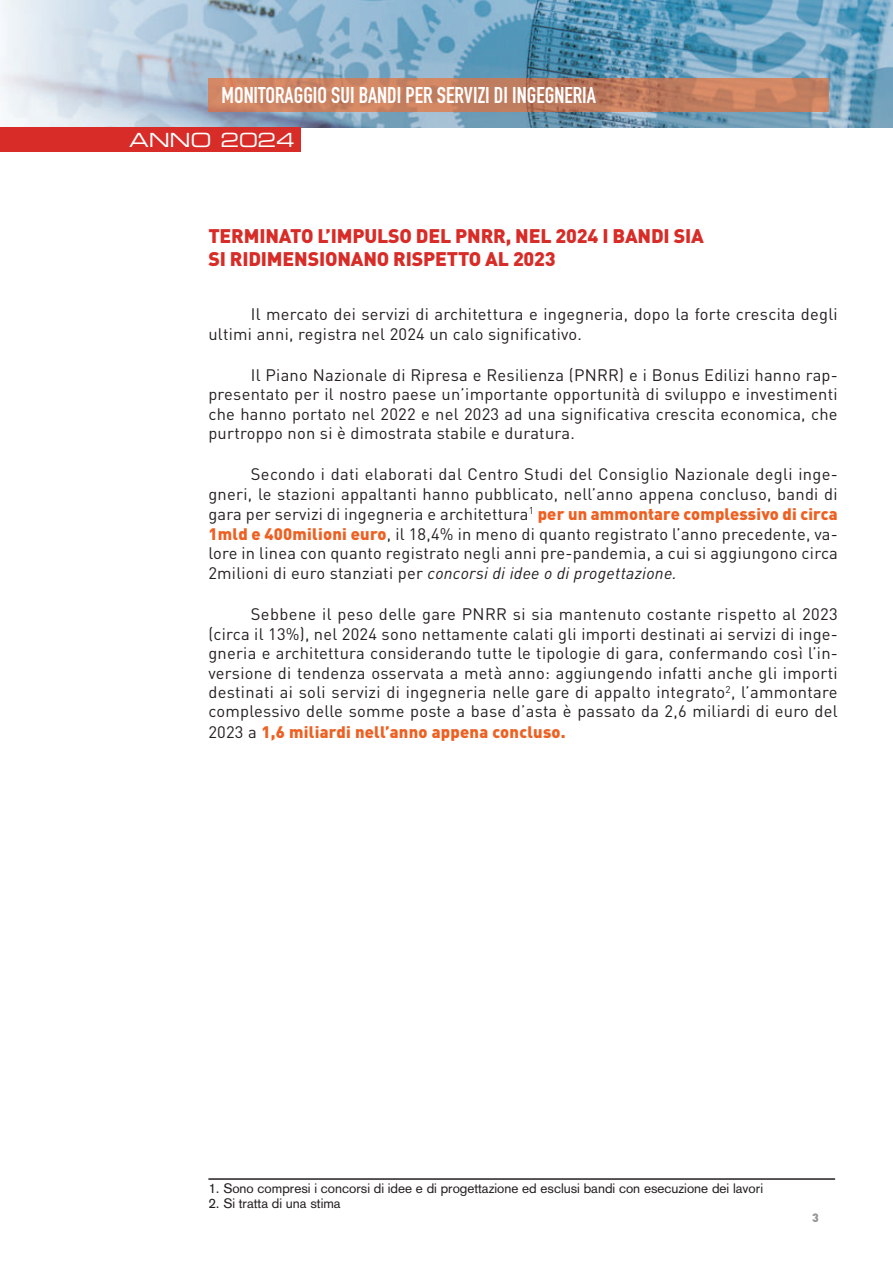
<style>
.page{position:relative;width:893px;height:1263px;background:#fff}
.page>*{position:absolute;margin:0;border:0;box-sizing:border-box;transform-origin:0 0}
.t1{font:700 22.5px "DIN Condensed";color:#fff}
.t2{font:900 19.5px/23px "DIN";letter-spacing:-.01em;color:#d72c27}
.t3{font:19.5px "Eurostile Extended Two";letter-spacing:-.015em;color:#fff}
.t4{font:16.5px/19.6px "DIN";letter-spacing:.015em;color:#231f20;text-align:justify}
.t5{font:13.5px "Akzidenz Grotesk";color:#231f20}
.t6{font:900 12px "DIN";color:#939598}
.s1{font-weight:900;color:#ee6022}
.s2{font-style:italic}
</style>
<div class="page">
<img style="left:433px;top:0;width:460px;height:128px">
<img style="left:0;top:0;width:433px;height:128px">
<img style="left:208px;top:78px;width:620px;height:34px">
<div style="left:0;top:128px;width:301px;height:24px;background:#d72c27"></div>
<hr style="left:208px;top:1178px;width:627px;height:2px;background:#231f20">
<h1 class="t1" style="left:222px;top:87px;width:376px">MONITORAGGIO SUI BANDI PER SERVIZI DI INGEGNERIA</h1>
<p class="t3" style="left:129px;top:132px;width:167px">ANNO 2024</p>
<p class="t2" style="left:208px;top:227px;width:497px">TERMINATO L’IMPULSO DEL PNRR, NEL 2024 I BANDI SIA<br>SI RIDIMENSIONANO RISPETTO AL 2023</p>
<p class="t4" style="left:208px;top:306px;width:631px;text-indent:43px">Il mercato dei servizi di architettura e ingegneria, dopo la forte crescita degli ultimi anni, registra nel 2024 un calo significativo.</p>
<p class="t4" style="left:208px;top:367px;width:631px;text-indent:43px">Il Piano Nazionale di Ripresa e Resilienza (PNRR) e i Bonus Edilizi hanno rap&shy;presentato per il nostro paese un’importante opportunità di sviluppo e investimenti che hanno portato nel 2022 e nel 2023 ad una significativa crescita economica, che purtroppo non si è dimostrata stabile e duratura.</p>
<p class="t4" style="left:208px;top:466px;width:631px;text-indent:43px">Secondo i dati elaborati dal Centro Studi del Consiglio Nazionale degli inge&shy;gneri, le stazioni appaltanti hanno pubblicato, nell’anno appena concluso, bandi di gara per servizi di ingegneria e architettura<sup>1</sup> <span class="s1">per un ammontare complessivo di circa 1mld e 400milioni euro</span>, il 18,4% in meno di quanto registrato l’anno precedente, va&shy;lore in linea con quanto registrato negli anni pre-pandemia, a cui si aggiungono circa 2milioni di euro stanziati per <span class="s2">concorsi di idee o di progettazione.</span></p>
<p class="t4" style="left:208px;top:606px;width:631px;text-indent:43px">Sebbene il peso delle gare PNRR si sia mantenuto costante rispetto al 2023 (circa il 13%), nel 2024 sono nettamente calati gli importi destinati ai servizi di inge&shy;gneria e architettura considerando tutte le tipologie di gara, confermando così l’in&shy;versione di tendenza osservata a metà anno: aggiungendo infatti anche gli importi destinati ai soli servizi di ingegneria nelle gare di appalto integrato<sup>2</sup>, l’ammontare complessivo delle somme poste a base d’asta è passato da 2,6 miliardi di euro del 2023 a <span class="s1">1,6 miliardi nell’anno appena concluso.</span></p>
<p class="t5" style="left:208px;top:1184px;width:556px">1. Sono compresi i concorsi di idee e di progettazione ed esclusi bandi con esecuzione dei lavori</p>
<p class="t5" style="left:208px;top:1199px;width:134px">2. Si tratta di una stima</p>
<p class="t6" style="left:812px;top:1213px;width:8px">3</p>
</div>
